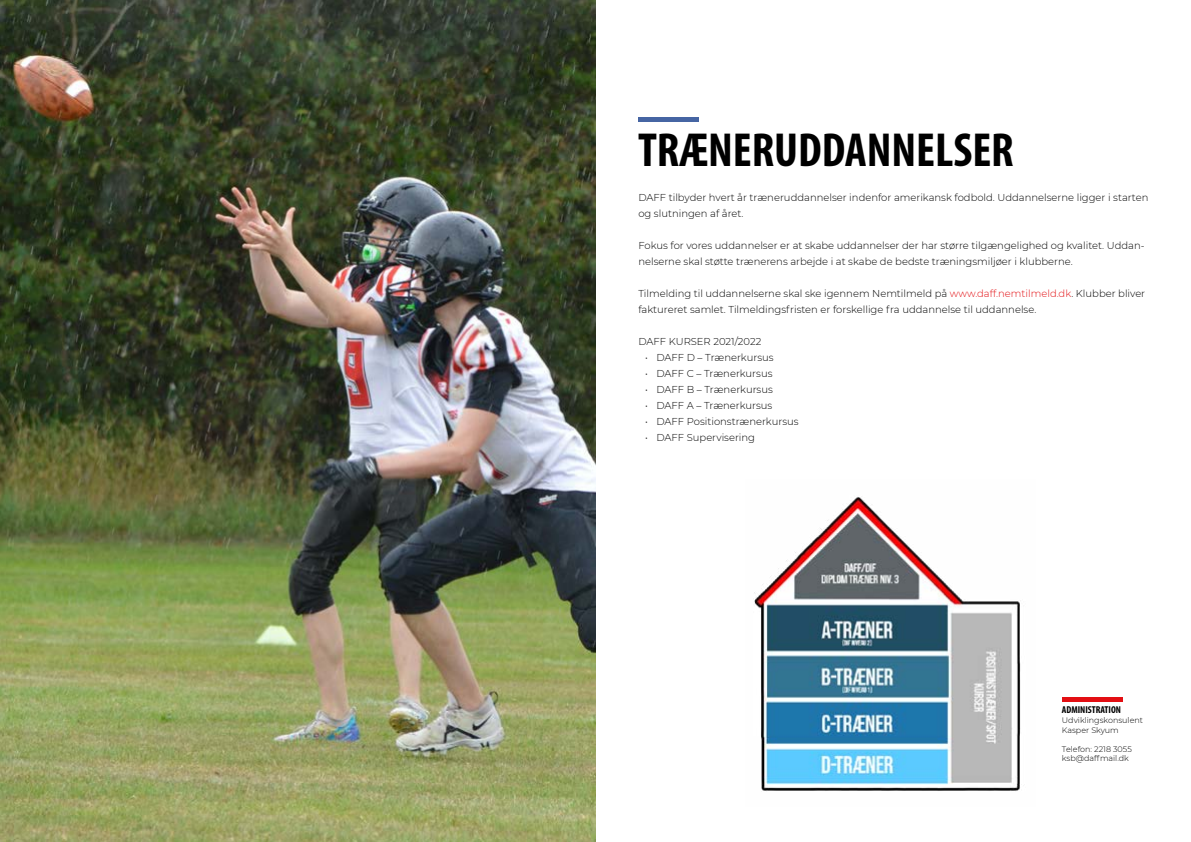
<style>
.page{position:relative;width:1191px;height:842px;background:#fff}
.page>*{position:absolute;margin:0;border:0;box-sizing:border-box;transform-origin:0 0}
.t1{font:700 condensed 48px "Myriad Pro";color:#000}
.t2{font:300 10px/16px "Montserrat";color:#000}
.t3{font:700 condensed 10px "Myriad Pro";color:#000}
.t4{font:300 8px/9.6px "Montserrat";color:#000}
.s1{color:#e30f13}
</style>
<div class="page">
<hr style="left:638px;top:118px;width:61px;height:4px;background:#4665a3">
<div style="left:1062px;top:697px;width:61px;height:5px;background:#e30f13"></div>
<img style="left:0;top:0;width:595px;height:842px">
<img style="left:754px;top:497px;width:267px;height:294px">
<h1 class="t1" style="left:638px;top:120px;width:377px">TRÆNERUDDANNELSER</h1>
<p class="t2" style="left:638px;top:189px;width:511px">DAFF tilbyder hvert år træneruddannelser indenfor amerikansk fodbold. Uddannelserne ligger i starten og slutningen af året.</p>
<p class="t2" style="left:638px;top:237px;width:507px">Fokus for vores uddannelser er at skabe uddannelser der har større tilgængelighed og kvalitet. Uddan&shy;nelserne skal støtte trænerens arbejde i at skabe de bedste træningsmiljøer i klubberne.</p>
<p class="t2" style="left:638px;top:285px;width:508px">Tilmelding til uddannelserne skal ske igennem Nemtilmeld på <span class="s1">www.daff.nemtilmeld.dk</span>. Klubber bliver faktureret samlet. Tilmeldingsfristen er forskellige fra uddannelse til uddannelse.</p>
<p class="t2" style="left:638px;top:333px;width:124px">DAFF KURSER 2021/2022</p>
<p class="t2" style="left:645px;top:349px;width:130px">• DAFF D – Trænerkursus</p>
<p class="t2" style="left:645px;top:365px;width:129px">• DAFF C – Trænerkursus</p>
<p class="t2" style="left:645px;top:381px;width:129px">• DAFF B – Trænerkursus</p>
<p class="t2" style="left:645px;top:397px;width:129px">• DAFF A – Trænerkursus</p>
<p class="t2" style="left:645px;top:413px;width:155px">• DAFF Positionstrænerkursus</p>
<p class="t2" style="left:645px;top:429px;width:111px">• DAFF Supervisering</p>
<p class="t3" style="left:1062px;top:704px;width:61px">ADMINISTRATION</p>
<p class="t4" style="left:1062px;top:715px;width:83px">Udviklingskonsulent<br>Kasper Skyum</p>
<p class="t4" style="left:1062px;top:744px;width:71px">Telefon: 2218 3055 ksb@daffmail.dk</p>
</div>
